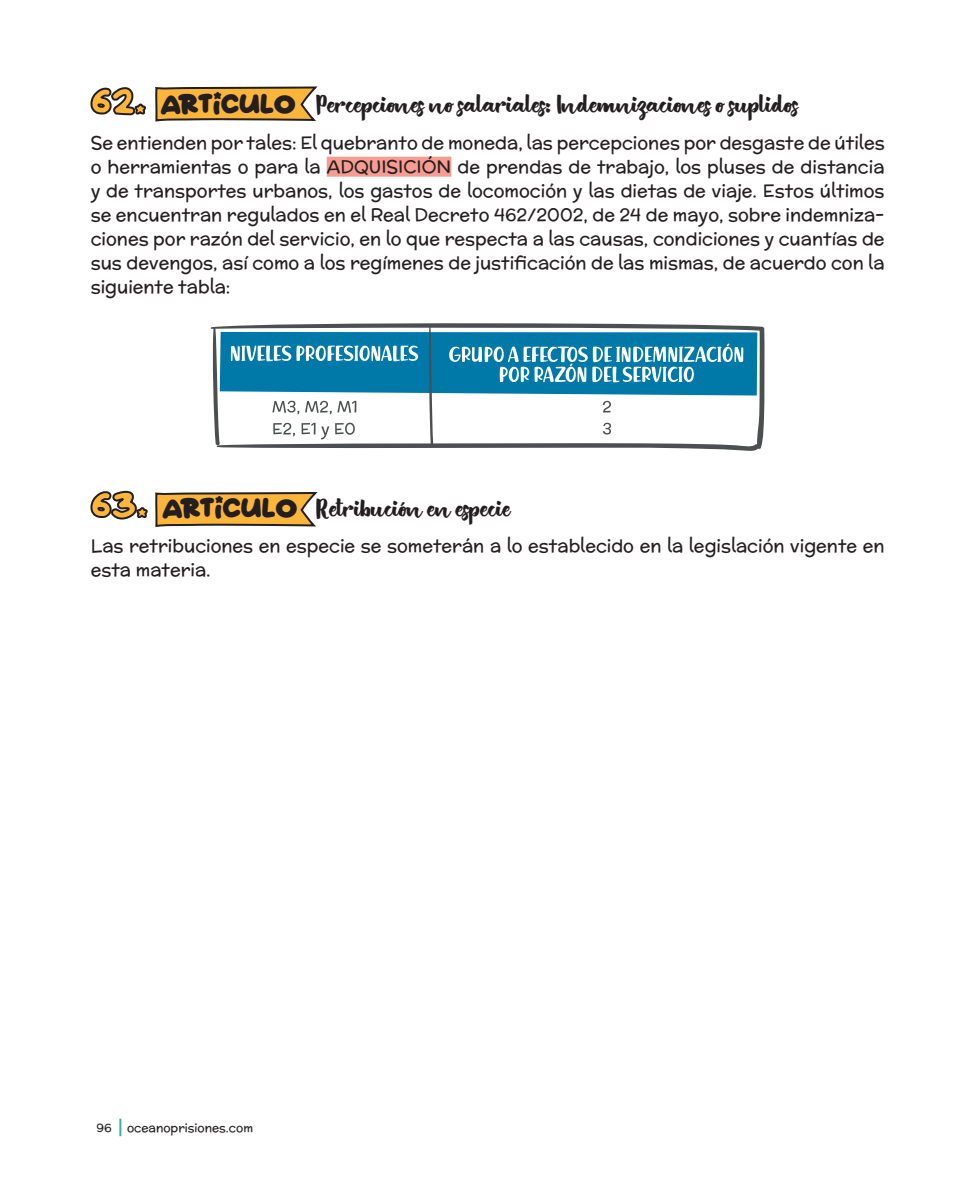
<style>
.page{position:relative;width:964px;height:1191px;background:#fff}
.page>*{position:absolute;margin:0;border:0;box-sizing:border-box;transform-origin:0 0}
.t1{font:20px "British Script";color:#231f20}
.t2{font:18px/24px "Mc Laren";color:#231f20;text-align:justify}
.t3{font:12px "Mc Laren";color:#231f20}
.s1{font-family:"Starborn";font-size:30px;color:#fcb53b}
.s2{font-family:"Starborn";font-size:24px}
</style>
<div class="page">
<svg style="left:119px;top:1118px;width:2px;height:18px"></svg>
<svg style="left:155px;top:86px;width:163px;height:36px;background:#dfa94e"></svg>
<div style="left:327px;top:157px;width:124px;height:20px;background:#f69c92"></div>
<svg style="left:330px;top:323px;width:434px;height:127px"></svg>
<svg style="left:155px;top:324px;width:602px;height:203px"></svg>
<p class="t1" style="left:91px;top:95px;width:709px"><span class="s1">62.</span> <span class="s2">ARTICULO</span> Percepciones no salariales: Indemnizaciones o suplidos</p>
<p class="t2" style="left:91px;top:130px;width:795px">Se entienden por tales: El quebranto de moneda, las percepciones por desgaste de útiles o herramientas o para la ADQUISICIÓN de prendas de trabajo, los pluses de distancia y de transportes urbanos, los gastos de locomoción y las dietas de viaje. Estos últimos se encuentran regulados en el Real Decreto 462/2002, de 24 de mayo, sobre indemniza&shy;ciones por razón del servicio, en lo que respecta a las causas, condiciones y cuantías de sus devengos, así como a los regímenes de justificación de las mismas, de acuerdo con la siguiente tabla:</p>
<p class="t1" style="left:91px;top:498px;width:421px"><span class="s1">63.</span> <span class="s2">ARTICULO</span> Retribución en especie</p>
<p class="t2" style="left:91px;top:533px;width:795px">Las retribuciones en especie se someterán a lo establecido en la legislación vigente en esta materia.</p>
<p class="t3" style="left:97px;top:1118px;width:17px">96</p>
<p class="t3" style="left:127px;top:1118px;width:128px">oceanoprisiones.com</p>
</div>
